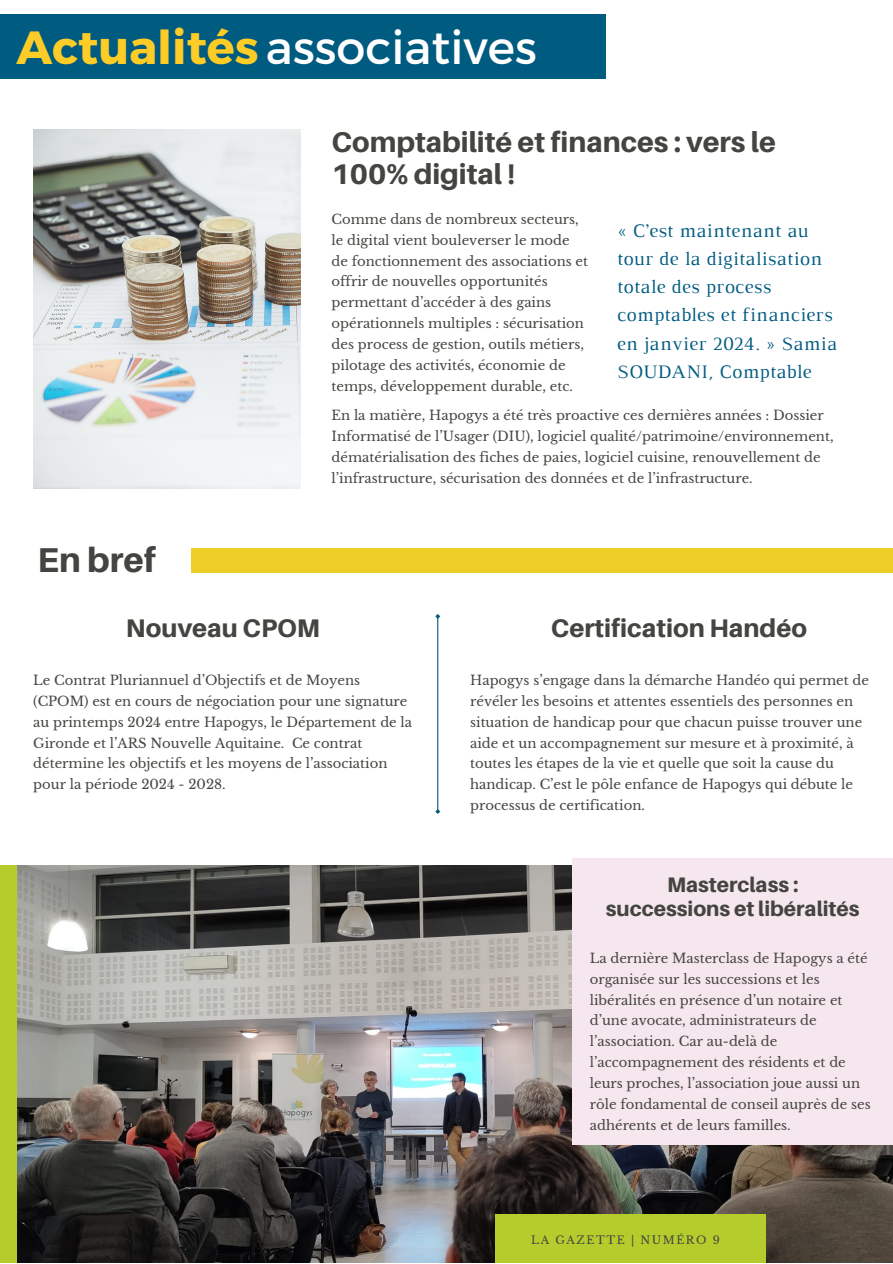
<style>
.page{position:relative;width:893px;height:1264px;background:#fff}
.page>*{position:absolute;margin:0;border:0;box-sizing:border-box;transform-origin:0 0}
.t1{font:46.2px "Montserrat";color:#fff}
.t2{font:800 34.5px "Aileron";color:#444440}
.t3{font:800 28.5px/32.5px "Aileron";color:#444440}
.t4{font:800 25.5px "Aileron";color:#444440}
.t5{font:800 21px/23.5px "Aileron";color:#444440;text-align:center}
.t6{font:19.5px/28px "Luthier";letter-spacing:.02em;color:#005b80}
.t7{font:13.2px/20.9px "Libre Baskerville";color:#444440}
.t8{font:10.95px "Libre Baskerville";letter-spacing:.14em;color:#444440}
.s1{font-weight:700;font-size:46.5px;color:#fecc27}
</style>
<div class="page">
<img style="left:16px;top:865px;width:876px;height:397px">
<div style="left:0;top:14px;width:605px;height:64px;background:#005b80"></div>
<div style="left:495px;top:1214px;width:270px;height:48px;background:#b4cd2c"></div>
<img style="left:33px;top:130px;width:268px;height:358px">
<hr style="left:437px;top:617px;width:1px;height:193px;background:#005b80">
<svg style="left:435px;top:614px;width:5px;height:5px"></svg>
<svg style="left:435px;top:808px;width:5px;height:6px"></svg>
<div style="left:0;top:865px;width:16px;height:397px;background:#b4cd2c"></div>
<div style="left:572px;top:858px;width:320px;height:287px;background:#f6e7ee"></div>
<div style="left:191px;top:548px;width:701px;height:25px;background:#eece27"></div>
<h1 class="t1" style="left:16px;top:19px;width:522px"><span class="s1">Actualités</span> associatives</h1>
<h3 class="t3" style="left:331px;top:126px;width:446px">Comptabilité et finances : vers le<br>100% digital !</h3>
<p class="t7" style="left:331px;top:209px;width:258px">Comme dans de nombreux secteurs, le digital vient bouleverser le mode de fonctionnement des associations et offrir de nouvelles opportunités permettant d’accéder à des gains opérationnels multiples : sécurisation des process de gestion, outils métiers, pilotage des activités, économie de temps, développement durable, etc.</p>
<h3 class="t6" style="left:617px;top:216px;width:221px">« C’est maintenant au tour de la digitalisation totale des process comptables et financiers en janvier 2024. » Samia<br>SOUDANI, Comptable</h3>
<h2 class="t2" style="left:38px;top:540px;width:120px">En bref</h2>
<p class="t7" style="left:331px;top:405px;width:503px">En la matière, Hapogys a été très proactive ces dernières années : Dossier Informatisé de l’Usager (DIU), logiciel qualité/patrimoine/environnement, dématérialisation des fiches de paies, logiciel cuisine, renouvellement de l’infrastructure, sécurisation des données et de l’infrastructure.</p>
<h3 class="t4" style="left:126px;top:613px;width:196px">Nouveau CPOM</h3>
<p class="t7" style="left:33px;top:669px;width:380px">Le Contrat Pluriannuel d’Objectifs et de Moyens (CPOM) est en cours de négociation pour une signature au printemps 2024 entre Hapogys, le Département de la Gironde et l’ARS Nouvelle Aquitaine. Ce contrat détermine les objectifs et les moyens de l’association pour la période 2024 - 2028.</p>
<h3 class="t4" style="left:551px;top:613px;width:257px">Certification Handéo</h3>
<p class="t7" style="left:470px;top:669px;width:400px">Hapogys s’engage dans la démarche Handéo qui permet de révéler les besoins et attentes essentiels des personnes en situation de handicap pour que chacun puisse trouver une aide et un accompagnement sur mesure et à proximité, à toutes les étapes de la vie et quelle que soit la cause du handicap. C’est le pôle enfance de Hapogys qui débute le processus de certification.</p>
<h3 class="t5" style="left:606px;top:873px;width:255px">Masterclass : successions et libéralités</h3>
<p class="t7" style="left:589px;top:947px;width:282px">La dernière Masterclass de Hapogys a été organisée sur les successions et les libéralités en présence d’un notaire et d’une avocate, administrateurs de l’association. Car au-delà de l’accompagnement des résidents et de leurs proches, l’association joue aussi un rôle fondamental de conseil auprès de ses adhérents et de leurs familles.</p>
<p class="t8" style="left:531px;top:1233px;width:190px">LA GAZETTE | NUMÉRO 9</p>
</div>
